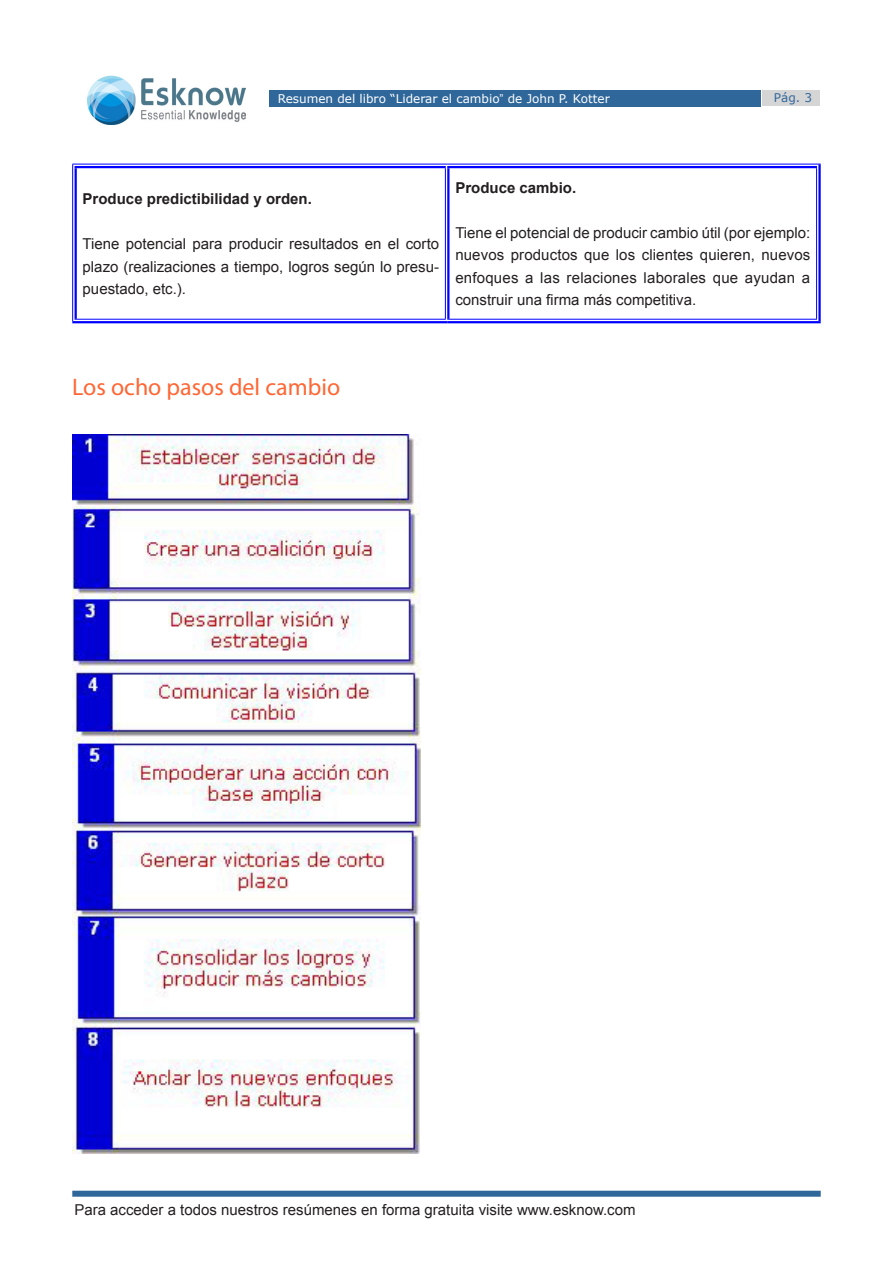
<style>
.page{position:relative;width:893px;height:1263px;background:#fff}
.page>*{position:absolute;margin:0;border:0;box-sizing:border-box;transform-origin:0 0}
.t1{font:700 condensed 24px "Swiss 721 BT";color:#f63}
.t2{font:15px/22.5px "Arial";color:#231f20;text-align:justify}
.t3{font:700 15px "Arial";color:#231f20}
.t4{font:12px "Verdana";color:#fff}
.t5{font:12px "Verdana";color:#2f679a}
.s1{font-family:"Arial"}
</style>
<div class="page">
<div style="left:269px;top:90px;width:491px;height:17px;background:#2f679a"></div>
<div style="left:763px;top:91px;width:57px;height:15px;background:#d6d5d6"></div>
<div style="left:72px;top:1191px;width:749px;height:6px;background:#2f679a"></div>
<img style="left:87px;top:75px;width:159px;height:49px">
<hr style="left:72px;top:164px;width:375px;height:4px;background:#f7f7ff">
<svg style="left:73px;top:168px;width:2px;height:151px"></svg>
<hr style="left:447px;top:164px;width:374px;height:4px;background:#f7f7ff">
<div style="left:816px;top:168px;width:5px;height:151px;background:#e9e9ff"></div>
<hr style="left:72px;top:164px;width:375px;height:1px;background:#00f">
<hr style="left:75px;top:166px;width:371px;height:2px;background:#00f">
<hr style="left:72px;top:164px;width:1px;height:157px;background:#00f">
<hr style="left:75px;top:168px;width:2px;height:151px;background:#00f">
<hr style="left:447px;top:164px;width:374px;height:1px;background:#00f">
<hr style="left:447px;top:166px;width:370px;height:2px;background:#00f">
<hr style="left:445px;top:168px;width:1px;height:151px;background:#00f">
<hr style="left:447px;top:168px;width:2px;height:151px;background:#00f">
<hr style="left:816px;top:168px;width:1px;height:151px;background:#00f">
<hr style="left:818px;top:164px;width:3px;height:157px;background:#00f">
<hr style="left:75px;top:319px;width:371px;height:1px;background:#00f">
<hr style="left:72px;top:321px;width:375px;height:2px;background:#00f">
<hr style="left:447px;top:319px;width:370px;height:1px;background:#00f">
<hr style="left:447px;top:321px;width:374px;height:2px;background:#00f">
<img style="left:72px;top:435px;width:348px;height:718px">
<p class="t4" style="left:278px;top:91px;width:334px">Resumen del libro “Liderar el cambio<span class="s1">”</span> de John P. Kotter</p>
<p class="t5" style="left:774px;top:90px;width:40px">Pág. 3</p>
<p class="t3" style="left:83px;top:189px;width:231px">Produce predictibilidad y orden.</p>
<p class="t2" style="left:83px;top:233px;width:358px">Tiene potencial para producir resultados en el corto plazo (realizaciones a tiempo, logros según lo presu&shy;puestado, etc.).</p>
<p class="t3" style="left:455px;top:178px;width:122px">Produce cambio.</p>
<p class="t2" style="left:455px;top:221px;width:356px">Tiene el potencial de producir cambio útil (por ejemplo: nuevos productos que los clientes quieren, nuevos enfoques a las relaciones laborales que ayudan a construir una firma más competitiva.</p>
<h1 class="t1" style="left:72px;top:372px;width:269px">Los ocho pasos del cambio</h1>
<p class="t2" style="left:74px;top:1199px;width:563px">Para acceder a todos nuestros resúmenes en forma gratuita visite www.esknow.com</p>
</div>
